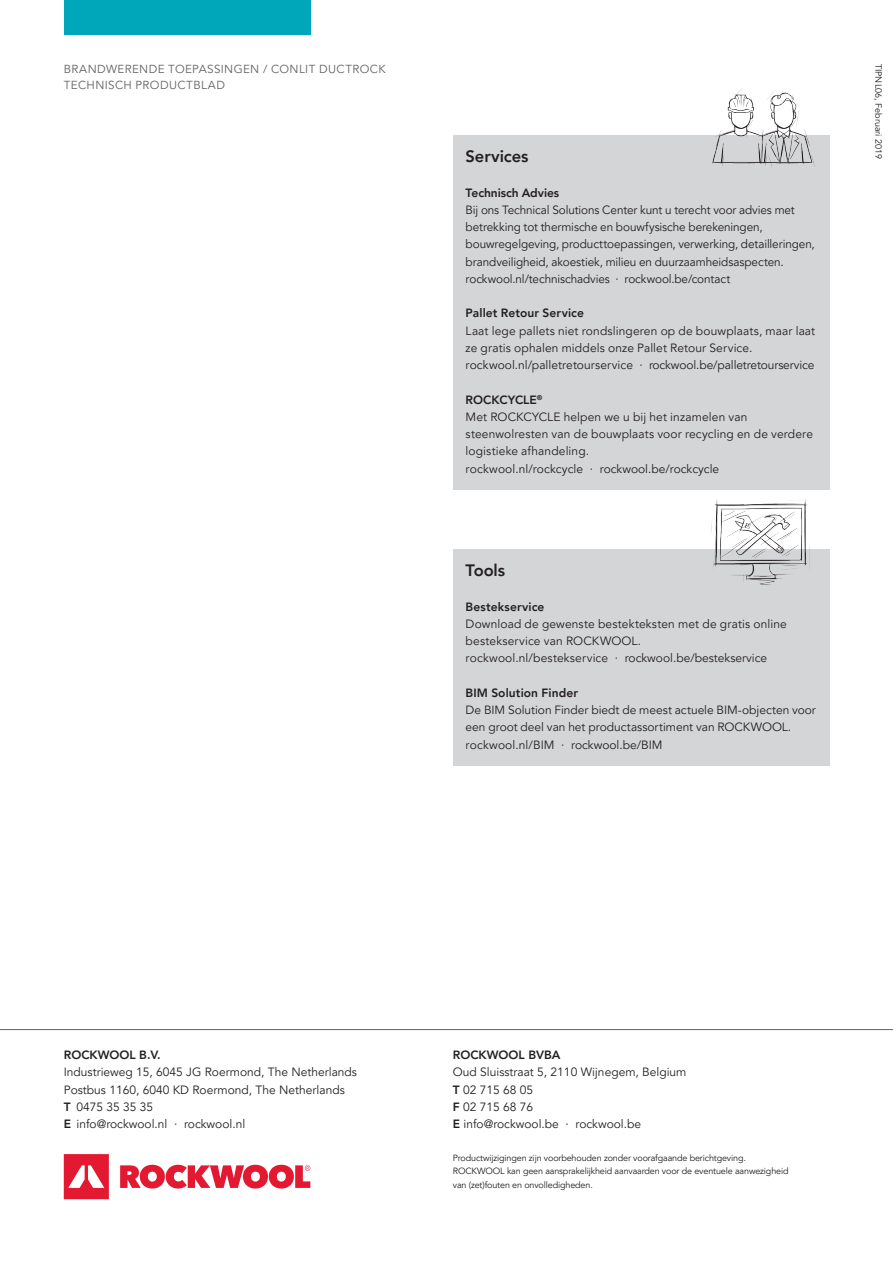
<style>
.page{position:relative;width:893px;height:1263px;background:#fff}
.page>*{position:absolute;margin:0;border:0;box-sizing:border-box;transform-origin:0 0}
.t1{font:800 16.5px "Avenir LT Pro";letter-spacing:-.005em;color:#231f20}
.t2{font:12px/17.2px "Avenir LT Pro";color:#231f20}
.t3{font:800 12px "Avenir LT Pro";letter-spacing:.005em;color:#231f20}
.t4{font:11.7px/16.5px "Avenir LT Pro";letter-spacing:.035em;color:#636366}
.t5{font:9px/13.5px "Avenir LT Pro";letter-spacing:-.015em;color:#231f20}
.s1{font-weight:800}
</style>
<div class="page">
<svg style="left:64px;top:1154px;width:246px;height:45px"></svg>
<hr style="left:0;top:1029px;width:893px;height:1px;background:#636366">
<div style="left:64px;top:0;width:246px;height:34px;background:#00a6b9"></div>
<div style="left:453px;top:550px;width:376px;height:216px;background:#d4d5d7"></div>
<img style="left:705px;top:498px;width:112px;height:87px">
<div style="left:453px;top:136px;width:376px;height:354px;background:#d4d5d7"></div>
<img style="left:704px;top:88px;width:113px;height:79px">
<p class="t4" style="left:64px;top:61px;width:323px">BRANDWERENDE TOEPASSINGEN / CONLIT DUCTROCK<br>TECHNISCH PRODUCTBLAD</p>
<p class="t5" style="left:885px;top:64px;width:97px;rotate:90deg">TIPNL06, Februari 2019</p>
<h1 class="t1" style="left:466px;top:147px;width:64px">Services</h1>
<p class="t3" style="left:466px;top:185px;width:95px">Technisch Advies</p>
<p class="t2" style="left:466px;top:201px;width:351px">Bij ons Technical Solutions Center kunt u terecht voor advies met betrekking tot thermische en bouwfysische berekeningen, bouwregelgeving, producttoepassingen, verwerking, detailleringen, brandveiligheid, akoestiek, milieu en duurzaamheidsaspecten. rockwool.nl/technischadvies · rockwool.be/contact</p>
<p class="t3" style="left:466px;top:306px;width:120px">Pallet Retour Service</p>
<p class="t2" style="left:466px;top:322px;width:351px">Laat lege pallets niet rondslingeren op de bouwplaats, maar laat ze gratis ophalen middels onze Pallet Retour Service. rockwool.nl/palletretourservice · rockwool.be/palletretourservice</p>
<p class="t2" style="left:466px;top:391px;width:349px"><span class="s1">ROCKCYCLE</span><sup>®<br></sup>Met ROCKCYCLE helpen we u bij het inzamelen van steenwolresten van de bouwplaats voor recycling en de verdere logistieke afhandeling.<br>rockwool.nl/rockcycle · rockwool.be/rockcycle</p>
<h1 class="t1" style="left:466px;top:561px;width:41px">Tools</h1>
<p class="t3" style="left:466px;top:599px;width:80px">Bestekservice</p>
<p class="t2" style="left:466px;top:615px;width:323px">Download de gewenste bestekteksten met de gratis online bestekservice van ROCKWOOL.<br>rockwool.nl/bestekservice · rockwool.be/bestekservice</p>
<p class="t3" style="left:466px;top:686px;width:114px">BIM Solution Finder</p>
<p class="t2" style="left:466px;top:701px;width:352px">De BIM Solution Finder biedt de meest actuele BIM-objecten voor een groot deel van het productassortiment van ROCKWOOL. rockwool.nl/BIM · rockwool.be/BIM</p>
<p class="t3" style="left:64px;top:1048px;width:98px">ROCKWOOL B.V.</p>
<p class="t2" style="left:64px;top:1064px;width:295px">Industrieweg 15, 6045 JG Roermond, The Netherlands Postbus 1160, 6040 KD Roermond, The Netherlands<br><span class="s1">T</span> 0475 35 35 35<br><span class="s1">E</span> info@rockwool.nl · rockwool.nl</p>
<p class="t3" style="left:453px;top:1048px;width:109px">ROCKWOOL BVBA</p>
<p class="t2" style="left:453px;top:1064px;width:235px">Oud Sluisstraat 5, 2110 Wijnegem, Belgium<br><span class="s1">T</span> 02 715 68 05<br><span class="s1">F</span> 02 715 68 76<br><span class="s1">E</span> info@rockwool.be · rockwool.be</p>
<p class="t5" style="left:453px;top:1151px;width:337px">Productwijzigingen zijn voorbehouden zonder voorafgaande berichtgeving.<br>ROCKWOOL kan geen aansprakelijkheid aanvaarden voor de eventuele aanwezigheid van (zet)fouten en onvolledigheden.</p>
</div>
